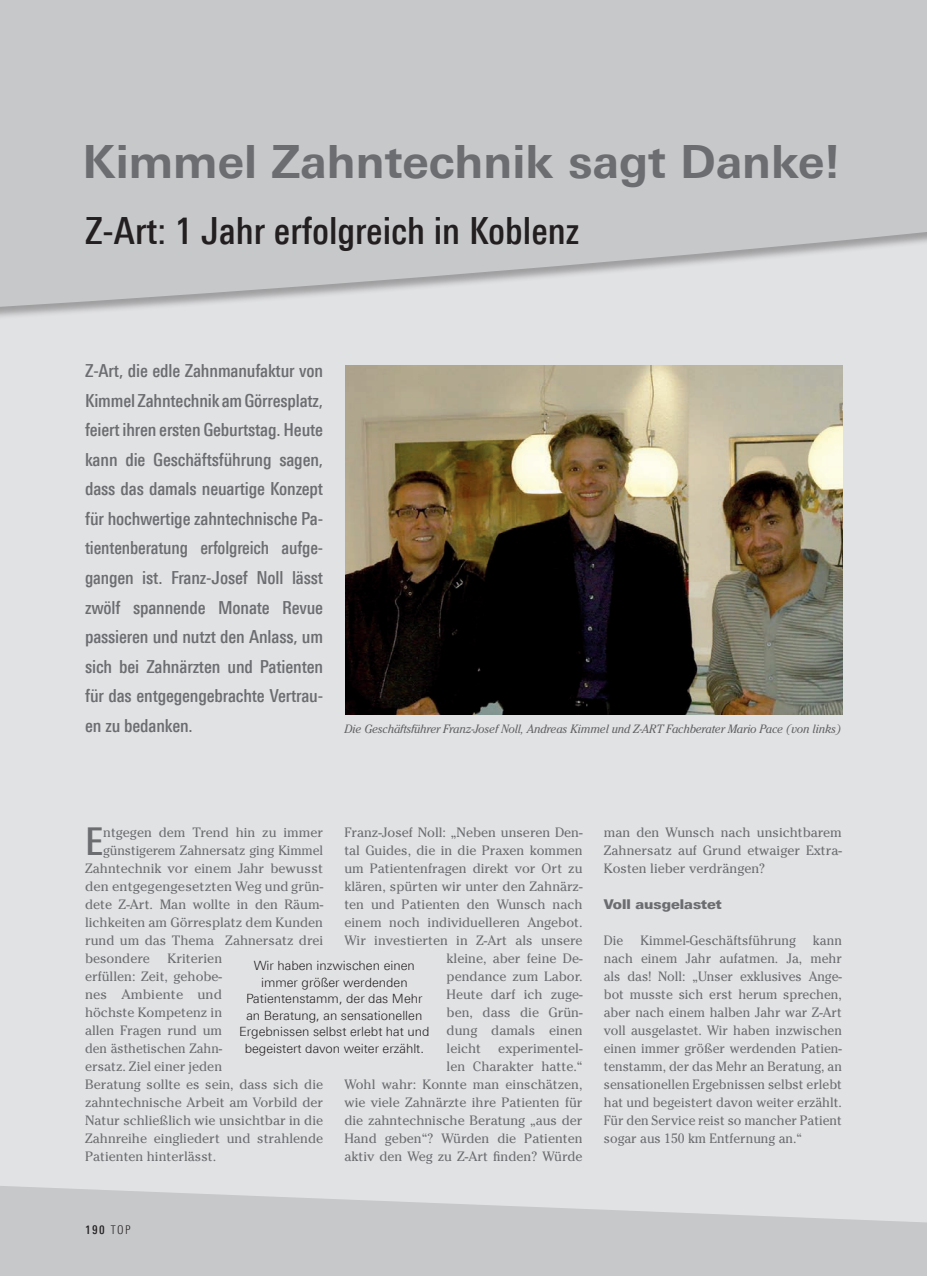
<style>
.page{position:relative;width:927px;height:1276px;background:#e1e2e4}
.page>*{position:absolute;margin:0;border:0;box-sizing:border-box;transform-origin:0 0}
.t1{font:700 45.9px "Linotype Univers 630";color:#6c6d70}
.t2{font:500 38.4px "Linotype Univers 520 Cn";color:#6c6d70}
.t3{font:500 37.5px "Linotype Univers 520 Cn";color:#231f20}
.t4{font:500 18px/29.5px "Linotype Univers 520 Cn";letter-spacing:-.01em;color:#6c6d70;text-align:justify}
.t5{font:13.5px/18px "Cheltenham Std";color:#6c6d70;text-align:justify}
.t6{font:900 13.5px "Linotype Univers 830";color:#6c6d70}
.t7{font:300 12.75px/16.5px "Linotype Univers 330";color:#231f20;text-align:center}
.t8{font:italic 12px "Cheltenham Std";letter-spacing:-.015em;color:#636366;scale:.96 1}
.t9{font:500 12px "Linotype Univers 520 Cn";color:#231f20}
.s1{font-family:"Linotype Univers 320 Cn";font-weight:300}
</style>
<div class="page">
<svg style="left:0;top:0;width:927px;height:308px;background:#c8c9cb"></svg>
<svg style="left:0;top:1186px;width:927px;height:90px;fill:#c7c8ca"></svg>
<img style="left:345px;top:365px;width:498px;height:349px">
<h1 class="t1" style="left:83px;top:134px;width:759px">Kimmel Zahntechnik sagt Danke!</h1>
<h3 class="t3" style="left:85px;top:209px;width:496px">Z-Art: 1 Jahr erfolgreich in Koblenz</h3>
<p class="t4" style="left:85px;top:356px;width:240px">Z-Art, die edle Zahnmanufaktur von Kimmel Zahntechnik am Görresplatz, feiert ihren ersten Geburtstag. Heute kann die Geschäftsführung sagen, dass das damals neuartige Konzept für hochwertige zahntechnische Pa&shy;tientenberatung erfolgreich aufge&shy;gangen ist. Franz-Josef Noll lässt zwölf spannende Monate Revue passieren und nutzt den Anlass, um sich bei Zahnärzten und Patienten für das entgegengebrachte Vertrau&shy;en zu bedanken.</p>
<p class="t8" style="left:344px;top:722px;width:519px">Die Geschäftsführer Franz-Josef Noll, Andreas Kimmel und Z-ART Fachberater Mario Pace (von links)</p>
<h2 class="t2" style="left:85px;top:818px;width:20px">E</h2>
<p class="t5" style="left:103px;top:823px;width:221px">ntgegen dem Trend hin zu immer</p>
<p class="t5" style="left:344px;top:823px;width:240px">Franz-Josef Noll: „Neben unseren Den-</p>
<p class="t5" style="left:344px;top:841px;width:240px">tal Guides, die in die Praxen kommen</p>
<p class="t5" style="left:344px;top:859px;width:240px">um Patientenfragen direkt vor Ort zu</p>
<p class="t5" style="left:344px;top:877px;width:240px">klären, spürten wir unter den Zahnärz-</p>
<p class="t5" style="left:344px;top:895px;width:240px">ten und Patienten den Wunsch nach</p>
<p class="t5" style="left:344px;top:913px;width:240px">einem noch individuelleren Angebot.</p>
<p class="t5" style="left:344px;top:931px;width:240px">Wir investierten in Z-Art als unsere</p>
<p class="t5" style="left:447px;top:949px;width:137px">kleine, aber feine De-</p>
<p class="t5" style="left:447px;top:967px;width:137px">pendance zum Labor.</p>
<p class="t5" style="left:447px;top:985px;width:137px">Heute darf ich zuge-</p>
<p class="t5" style="left:447px;top:1003px;width:137px">ben, dass die Grün-</p>
<p class="t5" style="left:447px;top:1021px;width:137px">dung damals einen</p>
<p class="t5" style="left:447px;top:1039px;width:36px">leicht</p>
<p class="t5" style="left:103px;top:841px;width:221px">günstigerem Zahnersatz ging Kimmel</p>
<p class="t5" style="left:85px;top:859px;width:240px">Zahntechnik vor einem Jahr bewusst</p>
<p class="t5" style="left:85px;top:877px;width:240px">den entgegengesetzten Weg und grün-</p>
<p class="t5" style="left:85px;top:895px;width:240px">dete Z-Art. Man wollte in den Räum-</p>
<p class="t5" style="left:85px;top:913px;width:240px">lichkeiten am Görresplatz dem Kunden</p>
<p class="t5" style="left:85px;top:931px;width:240px">rund um das Thema Zahnersatz drei</p>
<p class="t5" style="left:85px;top:949px;width:66px">besondere</p>
<p class="t5" style="left:85px;top:949px;width:240px;text-align:left;text-indent:83px">Kriterien<br>erfüllen: Zeit, gehobe-<br>nes Ambiente und<br>höchste Kompetenz in<br>allen Fragen rund um<br>den ästhetischen Zahn-<br>ersatz. Ziel einer jeden<br>Beratung sollte es sein, dass sich die zahntechnische Arbeit am Vorbild der<br>Natur schließlich wie unsichtbar in die<br>Zahnreihe eingliedert und strahlende<br>Patienten hinterlässt.</p>
<p class="t7" style="left:239px;top:957px;width:192px">Wir haben inzwischen einen immer größer werdenden<br>Patientenstamm, der das Mehr an Beratung, an sensationellen<br>Ergebnissen selbst erlebt hat und begeistert davon weiter erzählt.</p>
<p class="t5" style="left:344px;top:1039px;width:240px;text-align:right">experimentel-<br>len Charakter hatte.“<br>Wohl wahr: Konnte man einschätzen, wie viele Zahnärzte ihre Patienten für die zahntechnische Beratung „aus der<br>Hand geben“? Würden die Patienten aktiv den Weg zu Z-Art finden? Würde</p>
<p class="t5" style="left:604px;top:823px;width:240px">man den Wunsch nach unsichtbarem Zahnersatz auf Grund etwaiger Extra-Kosten lieber verdrängen?</p>
<p class="t6" style="left:604px;top:895px;width:119px">Voll ausgelastet</p>
<p class="t5" style="left:604px;top:931px;width:21px">Die</p>
<p class="t5" style="left:640px;top:931px;width:157px">Kimmel-Geschäftsführung</p>
<p class="t5" style="left:604px;top:931px;width:240px;text-indent:209px">kann nach einem Jahr aufatmen. Ja, mehr als das! Noll: „Unser exklusives Ange&shy;bot musste sich erst herum sprechen, aber nach einem halben Jahr war Z-Art voll ausgelastet. Wir haben inzwischen einen immer größer werdenden Patien&shy;tenstamm, der das Mehr an Beratung, an sensationellen Ergebnissen selbst erlebt hat und begeistert davon weiter erzählt.<br>Für den Service reist so mancher Patient sogar aus 150 km Entfernung an.“</p>
<p class="t9" style="left:85px;top:1222px;width:47px">190 <span class="s1">TOP</span></p>
</div>
